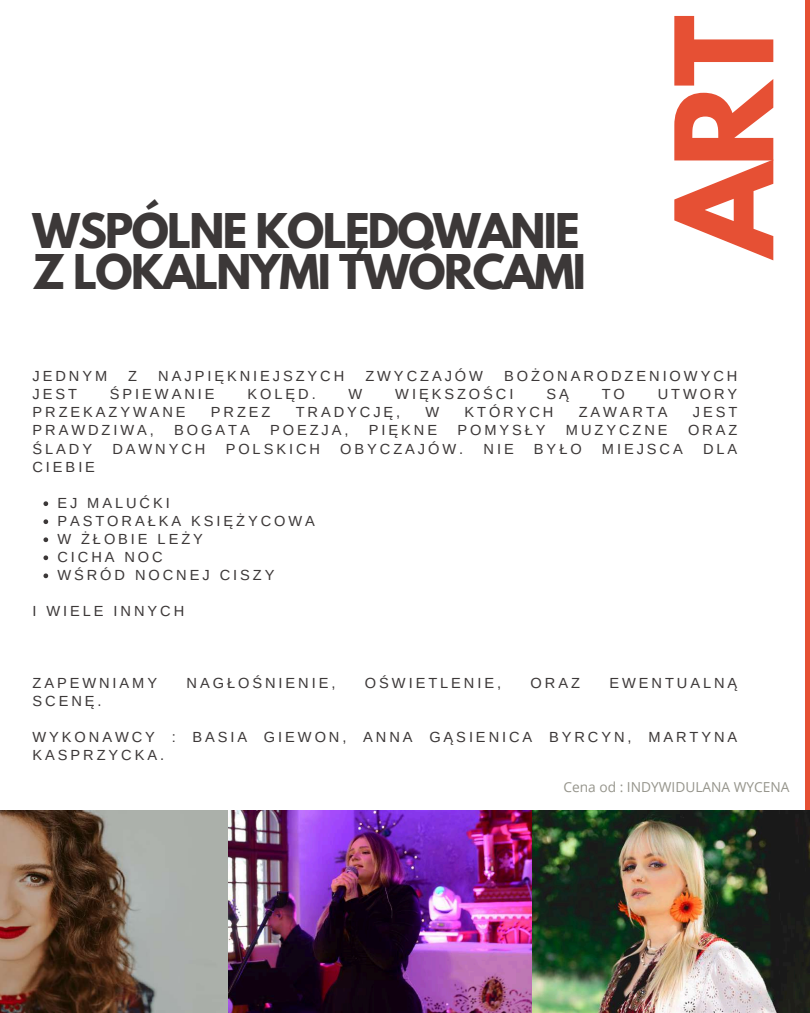
<style>
.page{position:relative;width:810px;height:1013px;background:#fff}
.page>*{position:absolute;margin:0;border:0;box-sizing:border-box;transform-origin:0 0}
.t1{font:700 120px "League Spartan";color:#e65034}
.t2{font:700 42.4px/41.2px "League Spartan";letter-spacing:-.04em;color:#3c3838}
.t3{font:14.6px/18px "Arimo";letter-spacing:.2em;color:#3c3838}
.t4{font:13.7px "Open Sans";color:#96958c}
</style>
<div class="page">
<div style="left:805px;top:0;width:5px;height:1012px;background:#e65034"></div>
<img style="left:0;top:810px;width:228px;height:202px">
<img style="left:228px;top:810px;width:582px;height:202px">
<svg style="left:43px;top:501px;width:5px;height:5px"></svg>
<svg style="left:43px;top:519px;width:5px;height:5px"></svg>
<svg style="left:43px;top:537px;width:5px;height:5px"></svg>
<svg style="left:43px;top:555px;width:5px;height:5px"></svg>
<svg style="left:43px;top:573px;width:5px;height:5px"></svg>
<h2 class="t2" style="left:33px;top:216px;width:555px">WSPÓLNE KOLĘDOWANIE<br>Z LOKALNYMI TWÓRCAMI</h2>
<h1 class="t1" style="left:665px;top:257px;width:243px;rotate:-90deg">ART</h1>
<p class="t3" style="left:33px;top:367px;width:76px">JEDNYM</p>
<p class="t3" style="left:128px;top:367px;width:10px">Z</p>
<p class="t3" style="left:158px;top:367px;width:188px">NAJPIĘKNIEJSZYCH</p>
<p class="t3" style="left:365px;top:367px;width:119px">ZWYCZAJÓW</p>
<p class="t3" style="left:504px;top:367px;width:235px">BOŻONARODZENIOWYCH</p>
<p class="t3" style="left:33px;top:385px;width:46px">JEST</p>
<p class="t3" style="left:110px;top:385px;width:106px">ŚPIEWANIE</p>
<p class="t3" style="left:247px;top:385px;width:70px">KOLĘD.</p>
<p class="t3" style="left:349px;top:385px;width:15px">W</p>
<p class="t3" style="left:395px;top:385px;width:120px">WIĘKSZOŚCI</p>
<p class="t3" style="left:546px;top:385px;width:24px">SĄ</p>
<p class="t3" style="left:602px;top:385px;width:25px">TO</p>
<p class="t3" style="left:658px;top:385px;width:81px">UTWORY</p>
<p class="t3" style="left:33px;top:403px;width:155px">PRZEKAZYWANE</p>
<p class="t3" style="left:211px;top:403px;width:61px">PRZEZ</p>
<p class="t3" style="left:296px;top:403px;width:106px">TRADYCJĘ,</p>
<p class="t3" style="left:426px;top:403px;width:15px">W</p>
<p class="t3" style="left:464px;top:403px;width:91px">KTÓRYCH</p>
<p class="t3" style="left:579px;top:403px;width:91px">ZAWARTA</p>
<p class="t3" style="left:693px;top:403px;width:46px">JEST</p>
<p class="t3" style="left:33px;top:421px;width:123px">PRAWDZIWA,</p>
<p class="t3" style="left:174px;top:421px;width:77px">BOGATA</p>
<p class="t3" style="left:270px;top:421px;width:80px">POEZJA,</p>
<p class="t3" style="left:369px;top:421px;width:70px">PIĘKNE</p>
<p class="t3" style="left:457px;top:421px;width:90px">POMYSŁY</p>
<p class="t3" style="left:566px;top:421px;width:103px">MUZYCZNE</p>
<p class="t3" style="left:688px;top:421px;width:51px">ORAZ</p>
<p class="t3" style="left:33px;top:439px;width:61px">ŚLADY</p>
<p class="t3" style="left:112px;top:439px;width:95px">DAWNYCH</p>
<p class="t3" style="left:226px;top:439px;width:96px">POLSKICH</p>
<p class="t3" style="left:340px;top:439px;width:124px">OBYCZAJÓW.</p>
<p class="t3" style="left:484px;top:439px;width:32px">NIE</p>
<p class="t3" style="left:534px;top:439px;width:49px">BYŁO</p>
<p class="t3" style="left:602px;top:439px;width:82px">MIEJSCA</p>
<p class="t3" style="left:703px;top:439px;width:36px">DLA</p>
<p class="t3" style="left:33px;top:457px;width:64px">CIEBIE</p>
<p class="t3" style="left:57px;top:493px;width:259px">EJ MALUĆKI<br>PASTORAŁKA KSIĘŻYCOWA<br>W ŻŁOBIE LEŻY<br>CICHA NOC<br>WŚRÓD NOCNEJ CISZY</p>
<p class="t3" style="left:33px;top:601px;width:153px">I WIELE INNYCH</p>
<p class="t3" style="left:33px;top:674px;width:126px">ZAPEWNIAMY</p>
<p class="t3" style="left:187px;top:674px;width:150px">NAGŁOŚNIENIE,</p>
<p class="t3" style="left:365px;top:674px;width:138px">OŚWIETLENIE,</p>
<p class="t3" style="left:531px;top:674px;width:51px">ORAZ</p>
<p class="t3" style="left:610px;top:674px;width:129px">EWENTUALNĄ</p>
<p class="t3" style="left:33px;top:692px;width:71px">SCENĘ.</p>
<p class="t3" style="left:33px;top:728px;width:706px">WYKONAWCY : BASIA GIEWON, ANNA GĄSIENICA BYRCYN, MARTYNA<br>KASPRZYCKA.</p>
<p class="t4" style="left:563px;top:777px;width:228px">Cena od : INDYWIDULANA WYCENA</p>
</div>
